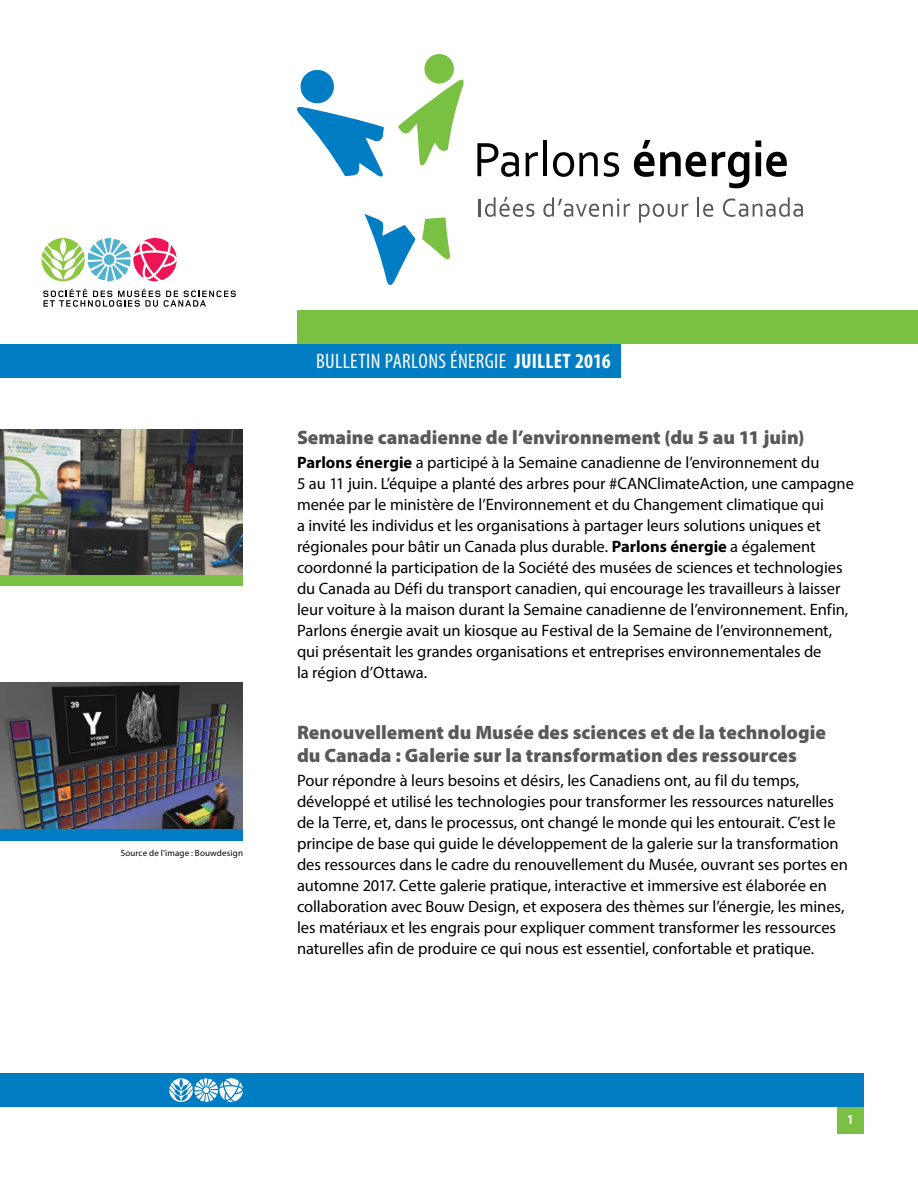
<style>
.page{position:relative;width:918px;height:1188px;background:#fff}
.page>*{position:absolute;margin:0;border:0;box-sizing:border-box;transform-origin:0 0}
.t1{font:condensed 21px "Myriad Pro";letter-spacing:.015em;color:#fff}
.t2{font:900 19.5px/22.5px "Myriad Pro";color:#58595b}
.t3{font:16.5px/21px "Myriad Pro";letter-spacing:-.005em;color:#000}
.t4{font:700 condensed 13.5px "Myriad Pro";color:#fff}
.t5{font:9px "Myriad Pro";letter-spacing:.015em;color:#000}
.s1{font-weight:700}
</style>
<div class="page">
<div style="left:297px;top:310px;width:621px;height:34px;background:#7ac143"></div>
<div style="left:0;top:344px;width:621px;height:34px;background:#007dc3"></div>
<div style="left:0;top:1073px;width:864px;height:34px;background:#007dc3"></div>
<div style="left:837px;top:1107px;width:27px;height:27px;background:#7ac143"></div>
<svg style="left:479px;top:197px;width:55px;height:20px"></svg>
<svg style="left:543px;top:197px;width:87px;height:20px"></svg>
<svg style="left:639px;top:204px;width:49px;height:19px"></svg>
<hr style="left:697px;top:197px;width:2px;height:20px;background:#58595b">
<svg style="left:703px;top:204px;width:10px;height:13px"></svg>
<svg style="left:723px;top:197px;width:80px;height:20px"></svg>
<svg style="left:477px;top:143px;width:42px;height:34px"></svg>
<svg style="left:526px;top:152px;width:12px;height:24px"></svg>
<hr style="left:544px;top:141px;width:3px;height:35px;background:#000">
<svg style="left:553px;top:152px;width:45px;height:25px"></svg>
<svg style="left:604px;top:152px;width:15px;height:25px"></svg>
<svg style="left:634px;top:140px;width:72px;height:37px"></svg>
<svg style="left:712px;top:152px;width:37px;height:36px"></svg>
<svg style="left:755px;top:141px;width:32px;height:36px"></svg>
<svg style="left:297px;top:54px;width:167px;height:231px"></svg>
<div style="left:0;top:573px;width:243px;height:12px;background:#7ac143"></div>
<img style="left:0;top:429px;width:243px;height:146px">
<div style="left:0;top:829px;width:243px;height:12px;background:#007dc3"></div>
<img style="left:0;top:683px;width:243px;height:146px">
<svg style="left:42px;top:238px;width:135px;height:44px"></svg>
<svg style="left:43px;top:289px;width:193px;height:18px"></svg>
<svg style="left:169px;top:1078px;width:74px;height:24px"></svg>
<p class="t5" style="left:121px;top:847px;width:124px">Source de l’image : Bouwdesign</p>
<p class="t1" style="left:316px;top:348px;width:296px">BULLETIN PARLONS ÉNERGIE <span class="s1">JUILLET 2016</span></p>
<p class="t2" style="left:297px;top:426px;width:509px">Semaine canadienne de l’environnement (du 5 au 11 juin)</p>
<p class="t3" style="left:297px;top:451px;width:559px"><span class="s1">Parlons énergie</span> a participé à la Semaine canadienne de l’environnement du<br>5 au 11 juin. L’équipe a planté des arbres pour #CANClimateAction, une campagne menée par le ministère de l’Environnement et du Changement climatique qui<br>a invité les individus et les organisations à partager leurs solutions uniques et régionales pour bâtir un Canada plus durable. <span class="s1">Parlons énergie</span> a également coordonné la participation de la Société des musées de sciences et technologies du Canada au Défi du transport canadien, qui encourage les travailleurs à laisser leur voiture à la maison durant la Semaine canadienne de l’environnement. Enfin, Parlons énergie avait un kiosque au Festival de la Semaine de l’environnement, qui présentait les grandes organisations et entreprises environnementales de<br>la région d’Ottawa.</p>
<p class="t2" style="left:297px;top:721px;width:530px">Renouvellement du Musée des sciences et de la technologie du Canada : Galerie sur la transformation des ressources</p>
<p class="t3" style="left:297px;top:769px;width:552px">Pour répondre à leurs besoins et désirs, les Canadiens ont, au fil du temps, développé et utilisé les technologies pour transformer les ressources naturelles de la Terre, et, dans le processus, ont changé le monde qui les entourait. C’est le principe de base qui guide le développement de la galerie sur la transformation des ressources dans le cadre du renouvellement du Musée, ouvrant ses portes en automne 2017. Cette galerie pratique, interactive et immersive est élaborée en collaboration avec Bouw Design, et exposera des thèmes sur l’énergie, les mines, les matériaux et les engrais pour expliquer comment transformer les ressources naturelles afin de produire ce qui nous est essentiel, confortable et pratique.</p>
<p class="t4" style="left:848px;top:1111px;width:7px">1</p>
</div>
